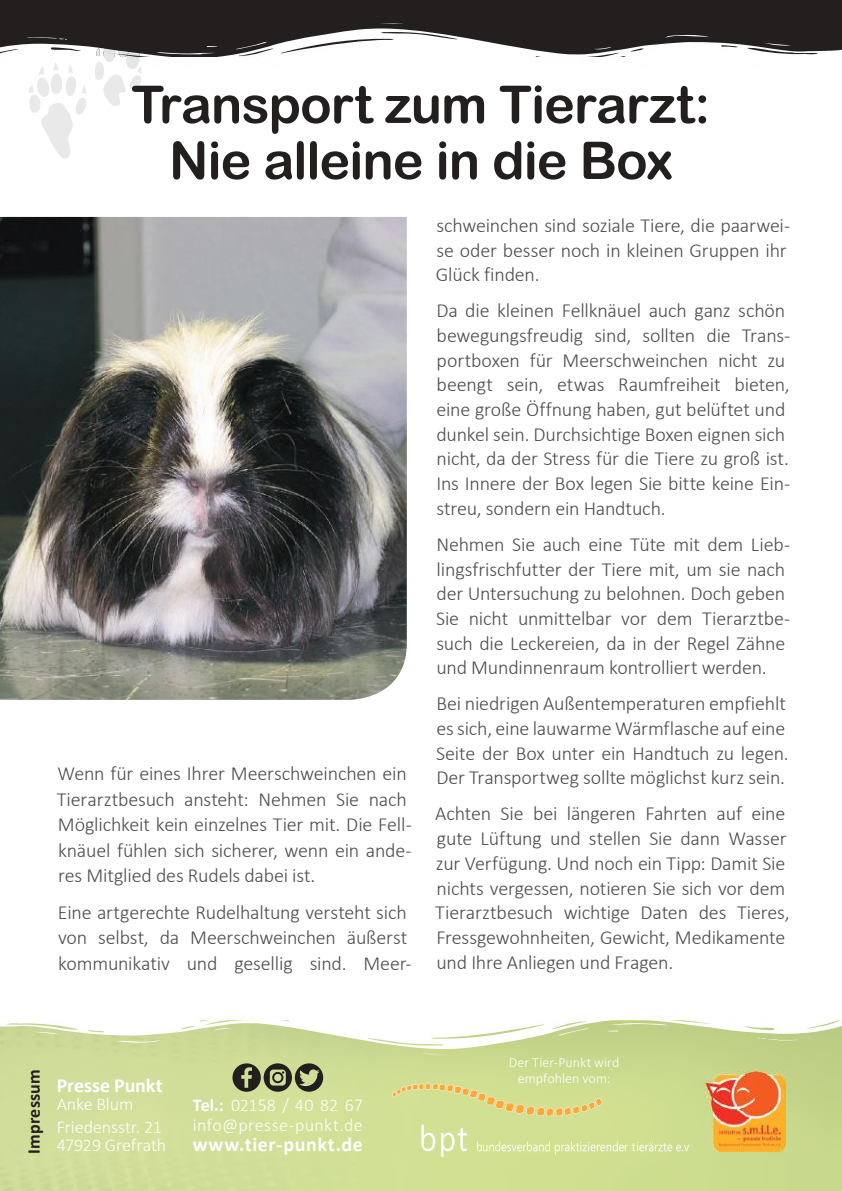
<style>
.page{position:relative;width:842px;height:1191px;background:#fff}
.page>*{position:absolute;margin:0;border:0;box-sizing:border-box;transform-origin:0 0}
.t1{font:52px/56px "Arial Rounded MT Bold";letter-spacing:-.02em;color:#241f1f;text-align:center}
.t2{font:300 20px/24.6px "Calibri";letter-spacing:-.01em;color:#4e4b4c}
.t3{font:700 20px "Calibri";letter-spacing:.025em;color:#fff}
.t4{font:700 20px "Calibri";letter-spacing:-.005em;color:#fff}
.t5{font:300 18px/20px "Calibri";letter-spacing:.02em;color:#fff}
.t6{font:300 18px/23.6px "Calibri";color:#fff}
.t7{font:700 18px "Calibri";letter-spacing:.015em;color:#241f1f}
.t8{font:300 14px/16px "Calibri";letter-spacing:.005em;color:#fff;text-align:center}
.s1{font-weight:700}
</style>
<div class="page">
<img style="left:0;top:1056px;width:842px;height:135px">
<img style="left:0;top:1018px;width:842px;height:38px">
<div style="left:0;top:0;width:842px;height:57px;background:#241f1f"></div>
<img style="left:142px;top:23px;width:700px;height:34px">
<img style="left:706px;top:1071px;width:79px;height:80px">
<svg style="left:477px;top:1141px;width:214px;height:13px;background:#d8e4a4"></svg>
<svg style="left:421px;top:1124px;width:14px;height:27px"></svg>
<svg style="left:441px;top:1127px;width:26px;height:30px"></svg>
<svg style="left:392px;top:1083px;width:211px;height:33px;background:#d8d98a"></svg>
<svg style="left:232px;top:1063px;width:91px;height:28px;background:#737656"></svg>
<svg style="left:28px;top:63px;width:58px;height:96px"></svg>
<svg style="left:95px;top:47px;width:47px;height:59px"></svg>
<img style="left:0;top:217px;width:407px;height:483px">
<h1 class="t1" style="left:132px;top:76px;width:580px">Transport zum Tierarzt:<br>Nie alleine in die Box</h1>
<p class="t2" style="left:57px;top:760px;width:356px;line-height:25.4px">Wenn für eines Ihrer Meerschweinchen ein Tierarztbesuch ansteht: Nehmen Sie nach Möglichkeit kein einzelnes Tier mit. Die Fell&shy;knäuel fühlen sich sicherer, wenn ein ande&shy;res Mitglied des Rudels dabei ist.</p>
<p class="t2" style="left:58px;top:899px;width:355px;line-height:25.4px">Eine artgerechte Rudelhaltung versteht sich von selbst, da Meerschweinchen äußerst kommunikativ und gesellig sind. Meer-</p>
<p class="t2" style="left:436px;top:213px;width:356px">schweinchen sind soziale Tiere, die paarwei&shy;se oder besser noch in kleinen Gruppen ihr<br>Glück finden.</p>
<p class="t2" style="left:436px;top:298px;width:355px">Da die kleinen Fellknäuel auch ganz schön bewegungsfreudig sind, sollten die Trans&shy;portboxen für Meerschweinchen nicht zu beengt sein, etwas Raumfreiheit bieten, eine große Öffnung haben, gut belüftet und dunkel sein. Durchsichtige Boxen eignen sich nicht, da der Stress für die Tiere zu groß ist.<br>Ins Innere der Box legen Sie bitte keine Ein&shy;streu, sondern ein Handtuch.</p>
<p class="t2" style="left:436px;top:532px;width:356px">Nehmen Sie auch eine Tüte mit dem Lieb&shy;lingsfrischfutter der Tiere mit, um sie nach der Untersuchung zu belohnen. Doch geben Sie nicht unmittelbar vor dem Tierarztbe&shy;such die Leckereien, da in der Regel Zähne und Mundinnenraum kontrolliert werden.</p>
<p class="t2" style="left:436px;top:691px;width:354px">Bei niedrigen Außentemperaturen empfiehlt es sich, eine lauwarme Wärmflasche auf eine Seite der Box unter ein Handtuch zu legen.<br>Der Transportweg sollte möglichst kurz sein.</p>
<p class="t2" style="left:435px;top:801px;width:356px">Achten Sie bei längeren Fahrten auf eine gute Lüftung und stellen Sie dann Wasser zur Verfügung. Und noch ein Tipp: Damit Sie nichts vergessen, notieren Sie sich vor dem Tierarztbesuch wichtige Daten des Tieres, Fressgewohnheiten, Gewicht, Medikamente und Ihre Anliegen und Fragen.</p>
<p class="t7" style="left:21px;top:1154px;width:87px;rotate:-90deg">Impressum</p>
<p class="t4" style="left:57px;top:1070px;width:108px">Presse Punkt</p>
<p class="t6" style="left:57px;top:1091px;width:107px">Anke Blum<br>Friedensstr. 21</p>
<p class="t6" style="left:57px;top:1133px;width:111px">47929 Grefrath</p>
<p class="t5" style="left:193px;top:1095px;width:172px"><span class="s1">Tel.:</span> 02158 / 40 82 67 info@presse-punkt.de</p>
<p class="t3" style="left:193px;top:1130px;width:172px">www.tier-punkt.de</p>
<p class="t8" style="left:509px;top:1054px;width:112px">Der Tier-Punkt wird empfohlen vom:</p>
</div>
